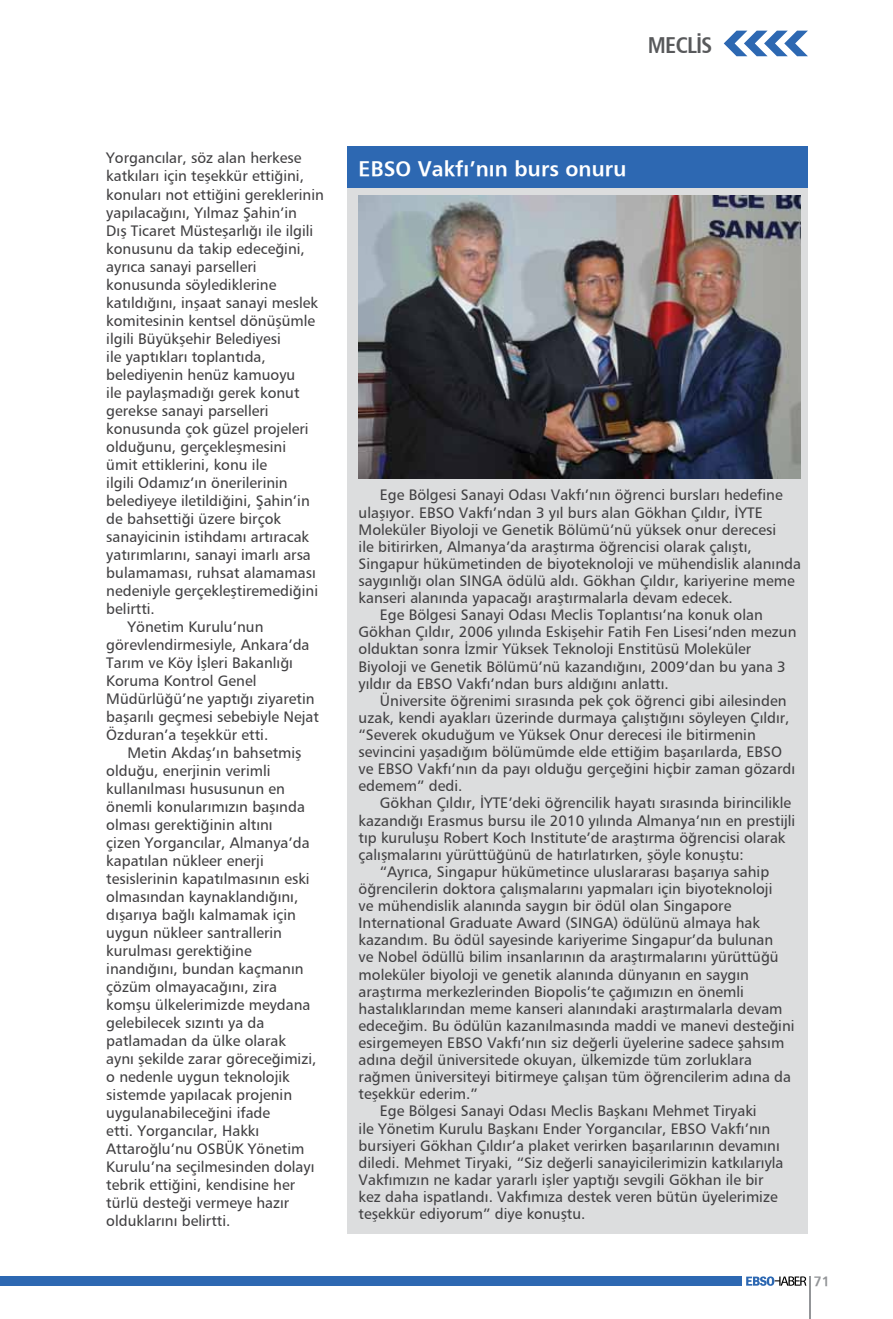
<style>
.page{position:relative;width:893px;height:1319px;background:#fff}
.page>*{position:absolute;margin:0;border:0;box-sizing:border-box;transform-origin:0 0}
.t1{font:700 condensed 22.5px "Frutiger";letter-spacing:-.03em;color:#58595b}
.t2{font:700 21px "Frutiger";letter-spacing:.005em;color:#fff}
.t3{font:15px "Frutiger Roman";color:#414042}
.t4{font:700 13.5px "Frutiger";color:#939598}
</style>
<div class="page">
<svg style="left:746px;top:1276px;width:60px;height:9px"></svg>
<div style="left:0;top:1276px;width:742px;height:9px;background:#2d68b2"></div>
<hr style="left:809px;top:1276px;width:2px;height:42px;background:#939598">
<svg style="left:724px;top:31px;width:84px;height:25px"></svg>
<div style="left:347px;top:187px;width:461px;height:1046px;background:#dcddde"></div>
<div style="left:347px;top:147px;width:461px;height:41px;background:#2d68b2"></div>
<img style="left:359px;top:196px;width:441px;height:282px">
<h1 class="t1" style="left:648px;top:31px;width:66px">MECLİS</h1>
<p class="t3" style="left:106px;top:149px;width:197px">Yorgancılar, söz alan herkese</p>
<p class="t3" style="left:106px;top:167px;width:199px">katkıları için teşekkür ettiğini,</p>
<p class="t3" style="left:106px;top:185px;width:219px">konuları not ettiğini gereklerinin</p>
<p class="t3" style="left:106px;top:203px;width:192px">yapılacağını, Yılmaz Şahin’in</p>
<p class="t3" style="left:106px;top:221px;width:209px">Dış Ticaret Müsteşarlığı ile ilgili</p>
<p class="t3" style="left:106px;top:239px;width:200px">konusunu da takip edeceğini,</p>
<p class="t3" style="left:106px;top:257px;width:152px">ayrıca sanayi parselleri</p>
<p class="t3" style="left:106px;top:275px;width:172px">konusunda söylediklerine</p>
<p class="t3" style="left:106px;top:293px;width:213px">katıldığını, inşaat sanayi meslek</p>
<p class="t3" style="left:106px;top:311px;width:211px">komitesinin kentsel dönüşümle</p>
<p class="t3" style="left:106px;top:329px;width:176px">ilgili Büyükşehir Belediyesi</p>
<p class="t3" style="left:106px;top:347px;width:161px">ile yaptıkları toplantıda,</p>
<p class="t3" style="left:106px;top:365px;width:191px">belediyenin henüz kamuoyu</p>
<p class="t3" style="left:106px;top:383px;width:195px">ile paylaşmadığı gerek konut</p>
<p class="t3" style="left:106px;top:401px;width:164px">gerekse sanayi parselleri</p>
<p class="t3" style="left:106px;top:419px;width:204px">konusunda çok güzel projeleri</p>
<p class="t3" style="left:106px;top:437px;width:181px">olduğunu, gerçekleşmesini</p>
<p class="t3" style="left:106px;top:455px;width:162px">ümit ettiklerini, konu ile</p>
<p class="t3" style="left:106px;top:473px;width:183px">ilgili Odamız’ın önerilerinin</p>
<p class="t3" style="left:106px;top:491px;width:205px">belediyeye iletildiğini, Şahin’in</p>
<p class="t3" style="left:106px;top:509px;width:176px">de bahsettiği üzere birçok</p>
<p class="t3" style="left:106px;top:527px;width:204px">sanayicinin istihdamı artıracak</p>
<p class="t3" style="left:106px;top:545px;width:206px">yatırımlarını, sanayi imarlı arsa</p>
<p class="t3" style="left:106px;top:563px;width:211px">bulamaması, ruhsat alamaması</p>
<p class="t3" style="left:106px;top:581px;width:213px">nedeniyle gerçekleştiremediğini</p>
<p class="t3" style="left:106px;top:599px;width:50px">belirtti.</p>
<p class="t3" style="left:128px;top:617px;width:137px">Yönetim Kurulu’nun</p>
<p class="t3" style="left:106px;top:635px;width:205px">görevlendirmesiyle, Ankara’da</p>
<p class="t3" style="left:106px;top:653px;width:188px">Tarım ve Köy İşleri Bakanlığı</p>
<p class="t3" style="left:106px;top:671px;width:152px">Koruma Kontrol Genel</p>
<p class="t3" style="left:106px;top:689px;width:210px">Müdürlüğü’ne yaptığı ziyaretin</p>
<p class="t3" style="left:106px;top:707px;width:214px">başarılı geçmesi sebebiyle Nejat</p>
<p class="t3" style="left:106px;top:725px;width:163px">Özduran’a teşekkür etti.</p>
<p class="t3" style="left:128px;top:743px;width:176px">Metin Akdaş’ın bahsetmiş</p>
<p class="t3" style="left:106px;top:761px;width:166px">olduğu, enerjinin verimli</p>
<p class="t3" style="left:106px;top:779px;width:180px">kullanılması hususunun en</p>
<p class="t3" style="left:106px;top:797px;width:200px">önemli konularımızın başında</p>
<p class="t3" style="left:106px;top:815px;width:168px">olması gerektiğinin altını</p>
<p class="t3" style="left:106px;top:833px;width:205px">çizen Yorgancılar, Almanya’da</p>
<p class="t3" style="left:106px;top:851px;width:159px">kapatılan nükleer enerji</p>
<p class="t3" style="left:106px;top:869px;width:205px">tesislerinin kapatılmasının eski</p>
<p class="t3" style="left:106px;top:887px;width:194px">olmasından kaynaklandığını,</p>
<p class="t3" style="left:106px;top:905px;width:191px">dışarıya bağlı kalmamak için</p>
<p class="t3" style="left:106px;top:923px;width:177px">uygun nükleer santrallerin</p>
<p class="t3" style="left:106px;top:941px;width:147px">kurulması gerektiğine</p>
<p class="t3" style="left:106px;top:959px;width:199px">inandığını, bundan kaçmanın</p>
<p class="t3" style="left:106px;top:977px;width:172px">çözüm olmayacağını, zira</p>
<p class="t3" style="left:106px;top:995px;width:206px">komşu ülkelerimizde meydana</p>
<p class="t3" style="left:106px;top:1013px;width:160px">gelebilecek sızıntı ya da</p>
<p class="t3" style="left:106px;top:1031px;width:181px">patlamadan da ülke olarak</p>
<p class="t3" style="left:106px;top:1049px;width:212px">aynı şekilde zarar göreceğimizi,</p>
<p class="t3" style="left:106px;top:1067px;width:185px">o nedenle uygun teknolojik</p>
<p class="t3" style="left:106px;top:1085px;width:187px">sistemde yapılacak projenin</p>
<p class="t3" style="left:106px;top:1103px;width:165px">uygulanabileceğini ifade</p>
<p class="t3" style="left:106px;top:1121px;width:154px">etti. Yorgancılar, Hakkı</p>
<p class="t3" style="left:106px;top:1139px;width:200px">Attaroğlu’nu OSBÜK Yönetim</p>
<p class="t3" style="left:106px;top:1157px;width:210px">Kurulu’na seçilmesinden dolayı</p>
<p class="t3" style="left:106px;top:1175px;width:190px">tebrik ettiğini, kendisine her</p>
<p class="t3" style="left:106px;top:1193px;width:184px">türlü desteği vermeye hazır</p>
<p class="t3" style="left:106px;top:1211px;width:126px">olduklarını belirtti.</p>
<h2 class="t2" style="left:359px;top:155px;width:269px">EBSO Vakfı’nın burs onuru</h2>
<p class="t3" style="left:380px;top:486px;width:404px">Ege Bölgesi Sanayi Odası Vakfı’nın öğrenci bursları hedefine</p>
<p class="t3" style="left:359px;top:503px;width:406px">ulaşıyor. EBSO Vakfı’ndan 3 yıl burs alan Gökhan Çıldır, İYTE</p>
<p class="t3" style="left:359px;top:520px;width:419px">Moleküler Biyoloji ve Genetik Bölümü’nü yüksek onur derecesi</p>
<p class="t3" style="left:359px;top:537px;width:395px">ile bitirirken, Almanya’da araştırma öğrencisi olarak çalıştı,</p>
<p class="t3" style="left:359px;top:554px;width:444px">Singapur hükümetinden de biyoteknoloji ve mühendislik alanında</p>
<p class="t3" style="left:359px;top:571px;width:438px">saygınlığı olan SINGA ödülü aldı. Gökhan Çıldır, kariyerine meme</p>
<p class="t3" style="left:359px;top:588px;width:376px">kanseri alanında yapacağı araştırmalarla devam edecek.</p>
<p class="t3" style="left:380px;top:605px;width:384px">Ege Bölgesi Sanayi Odası Meclis Toplantısı’na konuk olan</p>
<p class="t3" style="left:359px;top:622px;width:439px">Gökhan Çıldır, 2006 yılında Eskişehir Fatih Fen Lisesi’nden mezun</p>
<p class="t3" style="left:359px;top:639px;width:394px">olduktan sonra İzmir Yüksek Teknoloji Enstitüsü Moleküler</p>
<p class="t3" style="left:359px;top:657px;width:429px">Biyoloji ve Genetik Bölümü’nü kazandığını, 2009’dan bu yana 3</p>
<p class="t3" style="left:359px;top:674px;width:312px">yıldır da EBSO Vakfı’ndan burs aldığını anlattı.</p>
<p class="t3" style="left:380px;top:691px;width:408px">Üniversite öğrenimi sırasında pek çok öğrenci gibi ailesinden</p>
<p class="t3" style="left:359px;top:708px;width:432px">uzak, kendi ayakları üzerinde durmaya çalıştığını söyleyen Çıldır,</p>
<p class="t3" style="left:359px;top:725px;width:399px">“Severek okuduğum ve Yüksek Onur derecesi ile bitirmenin</p>
<p class="t3" style="left:359px;top:742px;width:425px">sevincini yaşadığım bölümümde elde ettiğim başarılarda, EBSO</p>
<p class="t3" style="left:359px;top:759px;width:438px">ve EBSO Vakfı’nın da payı olduğu gerçeğini hiçbir zaman gözardı</p>
<p class="t3" style="left:359px;top:776px;width:105px">edemem” dedi.</p>
<p class="t3" style="left:380px;top:793px;width:413px">Gökhan Çıldır, İYTE’deki öğrencilik hayatı sırasında birincilikle</p>
<p class="t3" style="left:359px;top:810px;width:438px">kazandığı Erasmus bursu ile 2010 yılında Almanya’nın en prestijli</p>
<p class="t3" style="left:359px;top:828px;width:428px">tıp kuruluşu Robert Koch Institute’de araştırma öğrencisi olarak</p>
<p class="t3" style="left:359px;top:845px;width:387px">çalışmalarını yürüttüğünü de hatırlatırken, şöyle konuştu:</p>
<p class="t3" style="left:380px;top:862px;width:391px">“Ayrıca, Singapur hükümetince uluslararası başarıya sahip</p>
<p class="t3" style="left:359px;top:879px;width:415px">öğrencilerin doktora çalışmalarını yapmaları için biyoteknoloji</p>
<p class="t3" style="left:359px;top:896px;width:374px">ve mühendislik alanında saygın bir ödül olan Singapore</p>
<p class="t3" style="left:359px;top:913px;width:403px">International Graduate Award (SINGA) ödülünü almaya hak</p>
<p class="t3" style="left:359px;top:930px;width:416px">kazandım. Bu ödül sayesinde kariyerime Singapur’da bulunan</p>
<p class="t3" style="left:359px;top:947px;width:422px">ve Nobel ödüllü bilim insanlarının da araştırmalarını yürüttüğü</p>
<p class="t3" style="left:359px;top:964px;width:392px">moleküler biyoloji ve genetik alanında dünyanın en saygın</p>
<p class="t3" style="left:359px;top:981px;width:387px">araştırma merkezlerinden Biopolis’te çağımızın en önemli</p>
<p class="t3" style="left:359px;top:999px;width:425px">hastalıklarından meme kanseri alanındaki araştırmalarla devam</p>
<p class="t3" style="left:359px;top:1016px;width:437px">edeceğim. Bu ödülün kazanılmasında maddi ve manevi desteğini</p>
<p class="t3" style="left:359px;top:1033px;width:427px">esirgemeyen EBSO Vakfı’nın siz değerli üyelerine sadece şahsım</p>
<p class="t3" style="left:359px;top:1050px;width:395px">adına değil üniversitede okuyan, ülkemizde tüm zorluklara</p>
<p class="t3" style="left:359px;top:1067px;width:434px">rağmen üniversiteyi bitirmeye çalışan tüm öğrencilerim adına da</p>
<p class="t3" style="left:359px;top:1084px;width:121px">teşekkür ederim.”</p>
<p class="t3" style="left:380px;top:1101px;width:378px">Ege Bölgesi Sanayi Odası Meclis Başkanı Mehmet Tiryaki</p>
<p class="t3" style="left:359px;top:1118px;width:413px">ile Yönetim Kurulu Başkanı Ender Yorgancılar, EBSO Vakfı’nın</p>
<p class="t3" style="left:359px;top:1135px;width:423px">bursiyeri Gökhan Çıldır’a plaket verirken başarılarının devamını</p>
<p class="t3" style="left:359px;top:1152px;width:426px">diledi. Mehmet Tiryaki, “Siz değerli sanayicilerimizin katkılarıyla</p>
<p class="t3" style="left:359px;top:1170px;width:406px">Vakfımızın ne kadar yararlı işler yaptığı sevgili Gökhan ile bir</p>
<p class="t3" style="left:359px;top:1187px;width:421px">kez daha ispatlandı. Vakfımıza destek veren bütün üyelerimize</p>
<p class="t3" style="left:359px;top:1204px;width:228px">teşekkür ediyorum” diye konuştu.</p>
<p class="t4" style="left:814px;top:1272px;width:18px">71</p>
</div>
